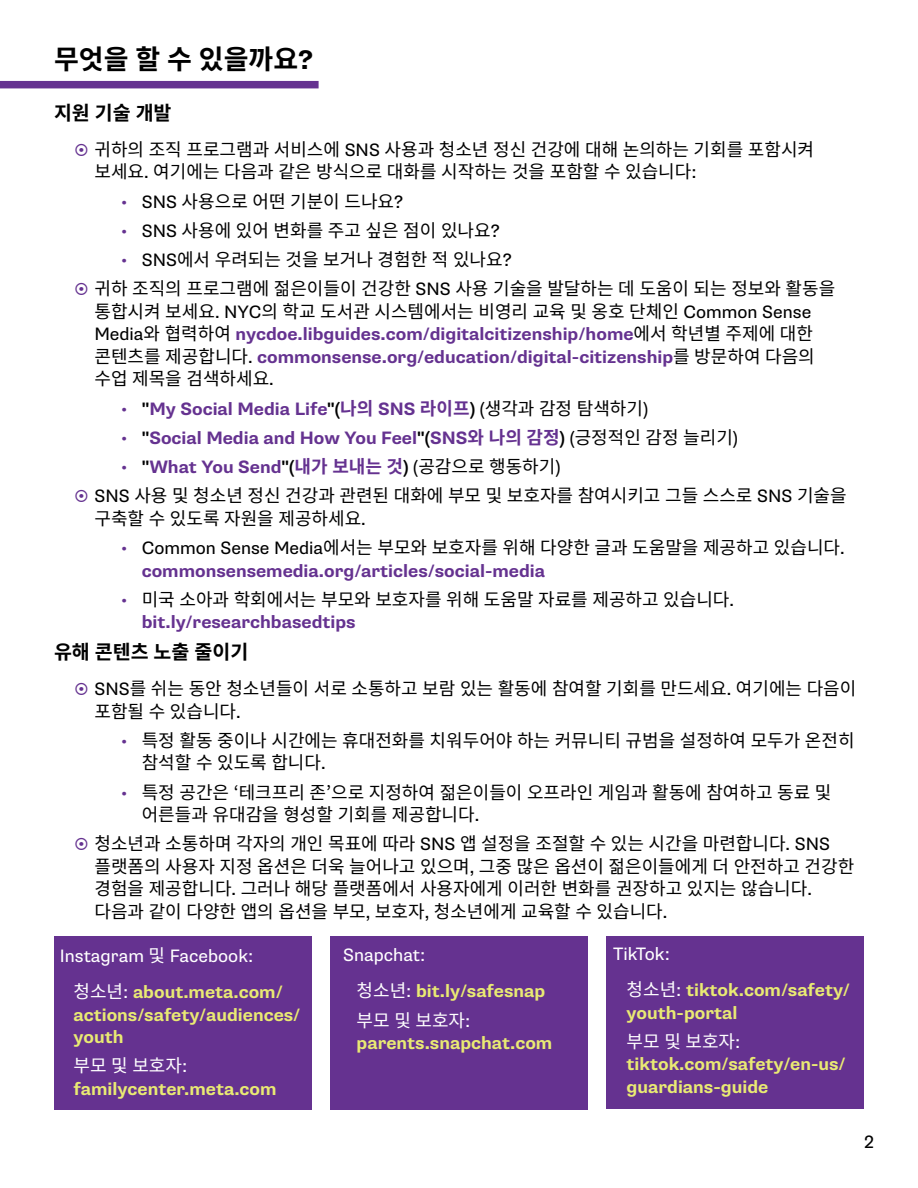
<style>
.page{position:relative;width:918px;height:1188px;background:#fff}
.page>*{position:absolute;margin:0;border:0;box-sizing:border-box;transform-origin:0 0}
.t1{font:700 27px "Noto Sans CJ Kkr";color:#000}
.t2{font:700 19.5px "Noto Sans CJ Kkr";color:#000}
.t3{font:18px/22.5px "Noto Sans CJ Kkr";color:#000}
.t4{font:700 18px/22.5px "Supria Sans";color:#653290}
.t5{font:700 18px/22.5px "Supria Sans";color:#e9ea73}
.t6{font:18px "Supria Sans";color:#fff}
.t7{font:18px "Noto Sans CJ Kkr";color:#fff}
.t8{font:18px "Supria Sans";color:#000}
.s1{font-family:"Supria Sans"}
.s2{font-family:"Supria Sans";font-size:16.5px;color:#653290}
.s3{font-weight:400;color:#000}
.s4{font-family:"Noto Sans CJ Kkr";font-weight:400;color:#000}
.s5{font-weight:400;font-size:16.5px}
.s6{color:#000}
.s7{font-family:"Noto Sans CJ Kkr"}
.s8{font-family:"Noto Sans CJ Kkr";font-weight:400;font-size:16.5px;color:#653290}
.s9{font-family:"Noto Sans CJ Kkr";font-weight:400;color:#fff}
.s10{font-weight:400;color:#fff}
.s11{font-size:16.5px;color:#653290}
</style>
<div class="page">
<div style="left:330px;top:936px;width:258px;height:173px;background:#653290"></div>
<div style="left:607px;top:936px;width:257px;height:173px;background:#653290"></div>
<div style="left:54px;top:936px;width:257px;height:173px;background:#653290"></div>
<div style="left:0;top:81px;width:319px;height:7px;background:#653290"></div>
<h1 class="t1" style="left:54px;top:44px;width:261px">무엇을 할 수 있을까요<span class="s1">?</span></h1>
<p class="t2" style="left:54px;top:102px;width:119px">지원 기술 개발</p>
<p class="t3" style="left:94px;top:138px;width:721px">귀하의 조직 프로그램과 서비스에 <span class="s1">SNS</span> 사용과 청소년 정신 건강에 대해 논의하는 기회를 포함시켜 보세요<span class="s1">.</span> 여기에는 다음과 같은 방식으로 대화를 시작하는 것을 포함할 수 있습니다<span class="s1">:</span></p>
<p class="t3" style="left:122px;top:190px;width:283px"><span class="s2">•</span> <span class="s1">SNS</span> 사용으로 어떤 기분이 드나요<span class="s1">?</span></p>
<p class="t3" style="left:122px;top:219px;width:380px"><span class="s2">•</span> <span class="s1">SNS</span> 사용에 있어 변화를 주고 싶은 점이 있나요<span class="s1">?</span></p>
<p class="t3" style="left:94px;top:245px;width:742px;line-height:29.2px;text-indent:27px"><span class="s2">•</span> <span class="s1">SNS</span>에서 우려되는 것을 보거나 경험한 적 있나요<span class="s1">?<br></span>귀하 조직의 프로그램에 젊은이들이 건강한 <span class="s1">SNS</span> 사용 기술을 발달하는 데 도움이 되는 정보와 활동을</p>
<p class="t3" style="left:94px;top:300px;width:718px">통합시켜 보세요<span class="s1">. NYC</span>의 학교 도서관 시스템에서는 비영리 교육 및 옹호 단체인 <span class="s1">Common Sense</span></p>
<p class="t4" style="left:94px;top:323px;width:722px"><span class="s3">Media</span><span class="s4">와 협력하여</span> nycdoe.libguides.com/digitalcitizenship/home<span class="s4">에서 학년별 주제에 대한 콘텐츠를 제공합니다</span><span class="s3">.</span> commonsense.org/education/digital-citizenship<span class="s4">를 방문하여 다음의</span></p>
<p class="t3" style="left:94px;top:368px;width:181px">수업 제목을 검색하세요<span class="s1">.</span></p>
<p class="t4" style="left:122px;top:398px;width:528px"><span class="s5">•</span> <span class="s6">"</span>My Social Media Life<span class="s6">"(</span><span class="s7">나의</span> SNS <span class="s7">라이프</span><span class="s6">)</span> <span class="s3">(</span><span class="s4">생각과 감정 탐색하기</span><span class="s3">)</span></p>
<p class="t4" style="left:122px;top:427px;width:618px"><span class="s5">•</span> <span class="s6">"</span>Social Media and How You Feel<span class="s6">"(</span>SNS<span class="s7">와 나의 감정</span><span class="s6">)</span> <span class="s3">(</span><span class="s4">긍정적인 감정 늘리기</span><span class="s3">)</span></p>
<p class="t4" style="left:122px;top:456px;width:441px"><span class="s5">•</span> <span class="s6">"</span>What You Send<span class="s6">"(</span><span class="s7">내가 보내는 것</span><span class="s6">)</span> <span class="s3">(</span><span class="s4">공감으로 행동하기</span><span class="s3">)</span></p>
<p class="t3" style="left:94px;top:485px;width:754px"><span class="s1">SNS</span> 사용 및 청소년 정신 건강과 관련된 대화에 부모 및 보호자를 참여시키고 그들 스스로 <span class="s1">SNS</span> 기술을 구축할 수 있도록 자원을 제공하세요<span class="s1">.</span></p>
<p class="t3" style="left:122px;top:537px;width:725px"><span class="s2">•</span> <span class="s1">Common Sense Media</span>에서는 부모와 보호자를 위해 다양한 글과 도움말을 제공하고 있습니다<span class="s1">.</span></p>
<p class="t4" style="left:142px;top:560px;width:405px">commonsensemedia.org/articles/social-media</p>
<p class="t3" style="left:122px;top:588px;width:614px"><span class="s2">•</span> 미국 소아과 학회에서는 부모와 보호자를 위해 도움말 자료를 제공하고 있습니다<span class="s1">.</span></p>
<p class="t4" style="left:142px;top:611px;width:215px">bit.ly/researchbasedtips</p>
<p class="t2" style="left:54px;top:641px;width:196px">유해 콘텐츠 노출 줄이기</p>
<p class="t3" style="left:94px;top:678px;width:763px"><span class="s1">SNS</span>를 쉬는 동안 청소년들이 서로 소통하고 보람 있는 활동에 참여할 기회를 만드세요<span class="s1">.</span> 여기에는 다음이 포함될 수 있습니다<span class="s1">.</span></p>
<p class="t3" style="left:142px;top:729px;width:714px;text-indent:-20px"><span class="s2">•</span> 특정 활동 중이나 시간에는 휴대전화를 치워두어야 하는 커뮤니티 규범을 설정하여 모두가 온전히 참석할 수 있도록 합니다<span class="s1">.</span></p>
<p class="t3" style="left:142px;top:781px;width:691px;text-indent:-20px"><span class="s2">•</span> 특정 공간은 ‘테크프리 존’으로 지정하여 젊은이들이 오프라인 게임과 활동에 참여하고 동료 및 어른들과 유대감을 형성할 기회를 제공합니다<span class="s1">.</span></p>
<p class="t3" style="left:94px;top:833px;width:761px">청소년과 소통하며 각자의 개인 목표에 따라 <span class="s1">SNS</span> 앱 설정을 조절할 수 있는 시간을 마련합니다<span class="s1">. SNS </span>플랫폼의 사용자 지정 옵션은 더욱 늘어나고 있으며<span class="s1">,</span> 그중 많은 옵션이 젊은이들에게 더 안전하고 건강한 경험을 제공합니다<span class="s1">.</span> 그러나 해당 플랫폼에서 사용자에게 이러한 변화를 권장하고 있지는 않습니다<span class="s1">. </span>다음과 같이 다양한 앱의 옵션을 부모<span class="s1">,</span> 보호자<span class="s1">,</span> 청소년에게 교육할 수 있습니다<span class="s1">.</span></p>
<p class="t6" style="left:60px;top:945px;width:195px">Instagram <span class="s7">및</span> Facebook:</p>
<p class="t5" style="left:74px;top:981px;width:229px;text-indent:-14px"><span class="s8">•</span> <span class="s9">청소년</span><span class="s10">:</span> about.meta.com/ actions/safety/audiences/ youth</p>
<p class="t7" style="left:60px;top:1056px;width:129px"><span class="s11">•</span> 부모 및 보호자<span class="s1">:</span></p>
<p class="t5" style="left:74px;top:1078px;width:205px">familycenter.meta.com</p>
<p class="t6" style="left:613px;top:943px;width:58px">TikTok:</p>
<p class="t5" style="left:627px;top:979px;width:225px;text-indent:-14px"><span class="s8">•</span> <span class="s9">청소년</span><span class="s10">:</span> tiktok.com/safety/ youth-portal</p>
<p class="t7" style="left:613px;top:1031px;width:129px"><span class="s11">•</span> 부모 및 보호자<span class="s1">:</span></p>
<p class="t5" style="left:627px;top:1053px;width:221px">tiktok.com/safety/en-us/ guardians-guide</p>
<p class="t6" style="left:343px;top:944px;width:84px">Snapchat:</p>
<p class="t5" style="left:343px;top:980px;width:204px"><span class="s8">•</span> <span class="s9">청소년</span><span class="s10">:</span> bit.ly/safesnap</p>
<p class="t7" style="left:343px;top:1010px;width:129px"><span class="s11">•</span> 부모 및 보호자<span class="s1">:</span></p>
<p class="t5" style="left:357px;top:1032px;width:197px">parents.snapchat.com</p>
<p class="t8" style="left:864px;top:1131px;width:12px">2</p>
</div>
